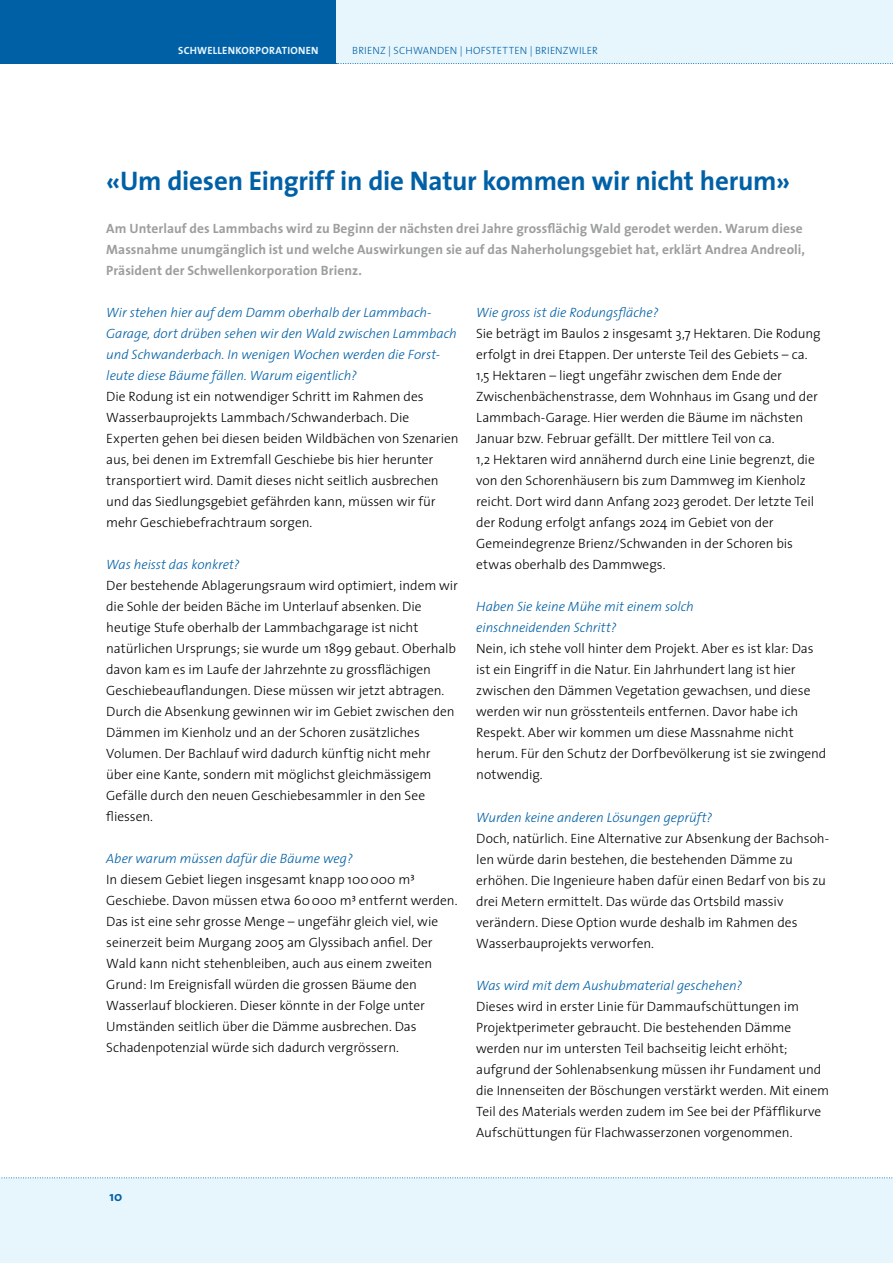
<style>
.page{position:relative;width:893px;height:1263px;background:#fff}
.page>*{position:absolute;margin:0;border:0;box-sizing:border-box;transform-origin:0 0}
.t1{font:700 27px "The Sans";letter-spacing:-.01em;color:#0060a6}
.t2{font:300 13.5px/21px "The Sans";letter-spacing:-.005em;color:#000}
.t3{font:italic 300 13.5px/21px "The Sans";letter-spacing:-.005em;color:#0060a6}
.t4{font:700 13.5px/21px "The Sans";letter-spacing:.005em;color:#9d9e9e}
.t5{font:700 13.5px "The Sans";color:#0060a6}
.t6{font:300 10.5px "The Sans";letter-spacing:.015em;color:#0060a6}
.t7{font:700 10.5px "The Sans";letter-spacing:.025em;color:#e7f6fd}
.s1{font-style:italic;color:#0060a6}
.s2{font-family:"The Sans Light Expert";font-weight:400}
</style>
<div class="page">
<div style="left:242px;top:0;width:651px;height:64px;background:#e7f6fd"></div>
<div style="left:0;top:0;width:336px;height:64px;background:#0060a6"></div>
<svg style="left:336px;top:63px;width:557px;height:1px"></svg>
<div style="left:0;top:1178px;width:893px;height:85px;background:#e7f6fd"></div>
<svg style="left:1px;top:1177px;width:892px;height:1px"></svg>
<p class="t7" style="left:178px;top:41px;width:142px">SCHWELLENKORPORATIONEN</p>
<p class="t6" style="left:352px;top:42px;width:247px">BRIENZ | SCHWANDEN | HOFSTETTEN | BRIENZWILER</p>
<h1 class="t1" style="left:106px;top:158px;width:685px">«Um diesen Eingriff in die Natur kommen wir nicht herum»</h1>
<p class="t4" style="left:106px;top:218px;width:700px">Am Unterlauf des Lammbachs wird zu Beginn der nächsten drei Jahre grossflächig Wald gerodet werden. Warum diese<br>Massnahme unumgänglich ist und welche Auswirkungen sie auf das Naherholungsgebiet hat, erklärt Andrea Andreoli,<br>Präsident der Schwellenkorporation Brienz.</p>
<p class="t3" style="left:106px;top:302px;width:352px">Wir stehen hier auf dem Damm oberhalb der Lammbach-Garage, dort drüben sehen wir den Wald zwischen Lammbach und Schwanderbach. In wenigen Wochen werden die Forst&shy;leute diese Bäume fällen. Warum eigentlich?</p>
<p class="t2" style="left:106px;top:386px;width:354px">Die Rodung ist ein notwendiger Schritt im Rahmen des Wasserbauprojekts Lammbach/Schwanderbach. Die Experten gehen bei diesen beiden Wildbächen von Szenarien aus, bei denen im Extremfall Geschiebe bis hier herunter transportiert wird. Damit dieses nicht seitlich ausbrechen und das Siedlungsgebiet gefährden kann, müssen wir für mehr Geschiebefrachtraum sorgen.</p>
<p class="t3" style="left:106px;top:554px;width:135px">Was heisst das konkret?</p>
<p class="t2" style="left:106px;top:575px;width:353px">Der bestehende Ablagerungsraum wird optimiert, indem wir die Sohle der beiden Bäche im Unterlauf absenken. Die heutige Stufe oberhalb der Lammbachgarage ist nicht natürlichen Ursprungs; sie wurde um 1899 gebaut. Oberhalb davon kam es im Laufe der Jahrzehnte zu grossflächigen Geschiebeauflandungen. Diese müssen wir jetzt abtragen.<br>Durch die Absenkung gewinnen wir im Gebiet zwischen den Dämmen im Kienholz und an der Schoren zusätzliches Volumen. Der Bachlauf wird dadurch künftig nicht mehr über eine Kante, sondern mit möglichst gleichmässigem Gefälle durch den neuen Geschiebesammler in den See fliessen.</p>
<p class="t2" style="left:106px;top:848px;width:353px"><span class="s1">Aber warum müssen dafür die Bäume weg?<br></span>In diesem Gebiet liegen insgesamt knapp 100000 m<span class="s2">D </span>Geschiebe. Davon müssen etwa 60000 m<span class="s2">D</span> entfernt werden.<br>Das ist eine sehr grosse Menge – ungefähr gleich viel, wie seinerzeit beim Murgang 2005 am Glyssibach anfiel. Der Wald kann nicht stehenbleiben, auch aus einem zweiten Grund: Im Ereignisfall würden die grossen Bäume den Wasserlauf blockieren. Dieser könnte in der Folge unter Umständen seitlich über die Dämme ausbrechen. Das Schadenpotenzial würde sich dadurch vergrössern.</p>
<p class="t3" style="left:476px;top:302px;width:184px">Wie gross ist die Rodungsfläche?</p>
<p class="t2" style="left:476px;top:323px;width:346px">Sie beträgt im Baulos 2 insgesamt 3,7 Hektaren. Die Rodung erfolgt in drei Etappen. Der unterste Teil des Gebiets – ca.<br>1,5 Hektaren – liegt ungefähr zwischen dem Ende der Zwischenbächenstrasse, dem Wohnhaus im Gsang und der Lammbach-Garage. Hier werden die Bäume im nächsten Januar bzw. Februar gefällt. Der mittlere Teil von ca.<br>1,2 Hektaren wird annähernd durch eine Linie begrenzt, die von den Schorenhäusern bis zum Dammweg im Kienholz reicht. Dort wird dann Anfang 2023 gerodet. Der letzte Teil der Rodung erfolgt anfangs 2024 im Gebiet von der Gemeindegrenze Brienz/Schwanden in der Schoren bis etwas oberhalb des Dammwegs.</p>
<p class="t3" style="left:476px;top:596px;width:219px">Haben Sie keine Mühe mit einem solch einschneidenden Schritt?</p>
<p class="t2" style="left:476px;top:638px;width:352px">Nein, ich stehe voll hinter dem Projekt. Aber es ist klar: Das ist ein Eingriff in die Natur. Ein Jahrhundert lang ist hier zwischen den Dämmen Vegetation gewachsen, und diese werden wir nun grösstenteils entfernen. Davor habe ich Respekt. Aber wir kommen um diese Massnahme nicht herum. Für den Schutz der Dorfbevölkerung ist sie zwingend notwendig.</p>
<p class="t3" style="left:476px;top:806px;width:237px">Wurden keine anderen Lösungen geprüft?</p>
<p class="t2" style="left:476px;top:827px;width:354px">Doch, natürlich. Eine Alternative zur Absenkung der Bachsoh&shy;len würde darin bestehen, die bestehenden Dämme zu erhöhen. Die Ingenieure haben dafür einen Bedarf von bis zu drei Metern ermittelt. Das würde das Ortsbild massiv verändern. Diese Option wurde deshalb im Rahmen des Wasserbauprojekts verworfen.</p>
<p class="t3" style="left:476px;top:974px;width:268px">Was wird mit dem Aushubmaterial geschehen?</p>
<p class="t2" style="left:476px;top:995px;width:354px">Dieses wird in erster Linie für Dammaufschüttungen im Projektperimeter gebraucht. Die bestehenden Dämme werden nur im untersten Teil bachseitig leicht erhöht; aufgrund der Sohlenabsenkung müssen ihr Fundament und die Innenseiten der Böschungen verstärkt werden. Mit einem Teil des Materials werden zudem im See bei der Pfäfflikurve Aufschüttungen für Flachwasserzonen vorgenommen.</p>
<p class="t5" style="left:109px;top:1185px;width:15px">10</p>
</div>
